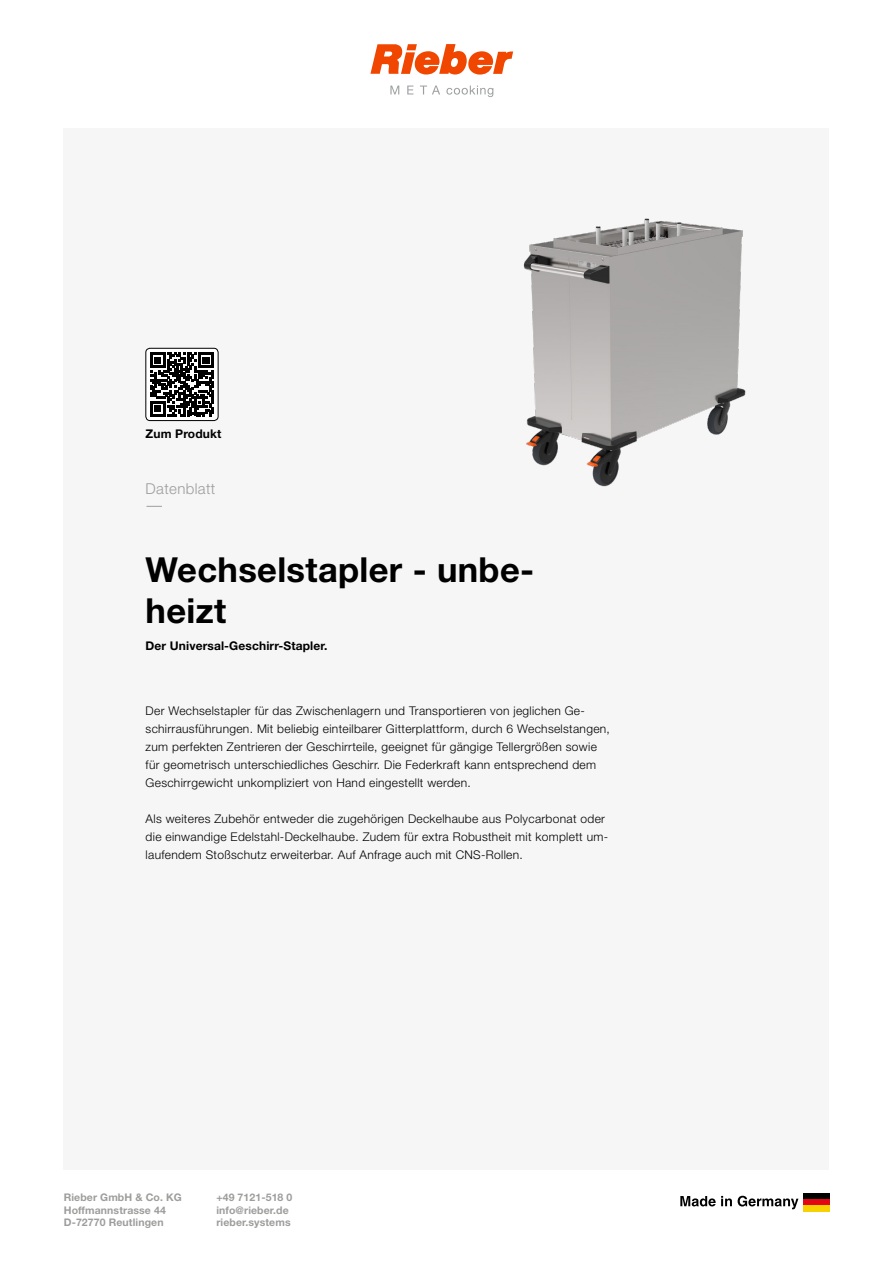
<style>
.page{position:relative;width:893px;height:1263px;background:#fff}
.page>*{position:absolute;margin:0;border:0;box-sizing:border-box;transform-origin:0 0}
.titel{font:700 34.5px/40.5px "Helvetica Neue LT Std";letter-spacing:.01em;color:#000}
.datenblatt{font:300 15px "Helvetica Neue LT Std";letter-spacing:.025em;color:#9d9d9c}
.marketingtext{font:300 12px/18px "Helvetica Neue LT Std";letter-spacing:.025em;color:#000}
.zwischentitel{font:700 12px "Helvetica Neue LT Std";letter-spacing:.01em;color:#000}
.t1{font:700 10.5px/12.6px "Helvetica Neue LT Std";letter-spacing:.01em;color:#9d9d9c}
</style>
<div class="page">
<div style="left:64px;top:128px;width:765px;height:1041px;background:#f6f6f6"></div>
<div style="left:803px;top:1193px;width:26px;height:6px;background:#000"></div>
<div style="left:803px;top:1199px;width:26px;height:6px;background:#e30613"></div>
<div style="left:803px;top:1205px;width:26px;height:6px;background:#f8d200"></div>
<svg style="left:680px;top:1196px;width:52px;height:10px"></svg>
<svg style="left:738px;top:1196px;width:60px;height:13px"></svg>
<svg style="left:370px;top:44px;width:143px;height:31px"></svg>
<svg style="left:390px;top:86px;width:9px;height:8px"></svg>
<svg style="left:407px;top:86px;width:6px;height:8px"></svg>
<svg style="left:420px;top:86px;width:20px;height:8px"></svg>
<svg style="left:446px;top:86px;width:47px;height:11px"></svg>
<img style="left:523px;top:218px;width:223px;height:269px">
<svg style="left:146px;top:506px;width:16px;height:1px"></svg>
<div style="left:146px;top:348px;width:72px;height:73px;background:#fff;border-radius:4px"></div>
<div style="left:146px;top:348px;width:72px;height:73px;border:1px solid #000;border-radius:4px"></div>
<svg style="left:150px;top:352px;width:64px;height:64px"></svg>
<p class="zwischentitel" style="left:146px;top:426px;width:77px">Zum Produkt</p>
<p class="datenblatt" style="left:146px;top:480px;width:71px">Datenblatt</p>
<p class="titel" style="left:146px;top:549px;width:390px">Wechselstapler - unbe&shy;heizt</p>
<p class="zwischentitel" style="left:146px;top:639px;width:183px">Der Universal-Geschirr-Stapler.</p>
<p class="marketingtext" style="left:146px;top:702px;width:466px">Der Wechselstapler für das Zwischenlagern und Transportieren von jeglichen Ge&shy;schirrausführungen. Mit beliebig einteilbarer Gitterplattform, durch 6 Wechselstangen, zum perfekten Zentrieren der Geschirrteile, geeignet für gängige Tellergrößen sowie für geometrisch unterschiedliches Geschirr. Die Federkraft kann entsprechend dem Geschirrgewicht unkompliziert von Hand eingestellt werden.</p>
<p class="marketingtext" style="left:146px;top:810px;width:464px">Als weiteres Zubehör entweder die zugehörigen Deckelhaube aus Polycarbonat oder die einwandige Edelstahl-Deckelhaube. Zudem für extra Robustheit mit komplett um&shy;laufendem Stoßschutz erweiterbar. Auf Anfrage auch mit CNS-Rollen.</p>
<p class="t1" style="left:64px;top:1191px;width:120px">Rieber GmbH &amp; Co. KG<br>Hoffmannstrasse 44<br>D-72770 Reutlingen</p>
<p class="t1" style="left:216px;top:1191px;width:77px">+49 7121-518 0 info@rieber.de rieber.systems</p>
</div>
